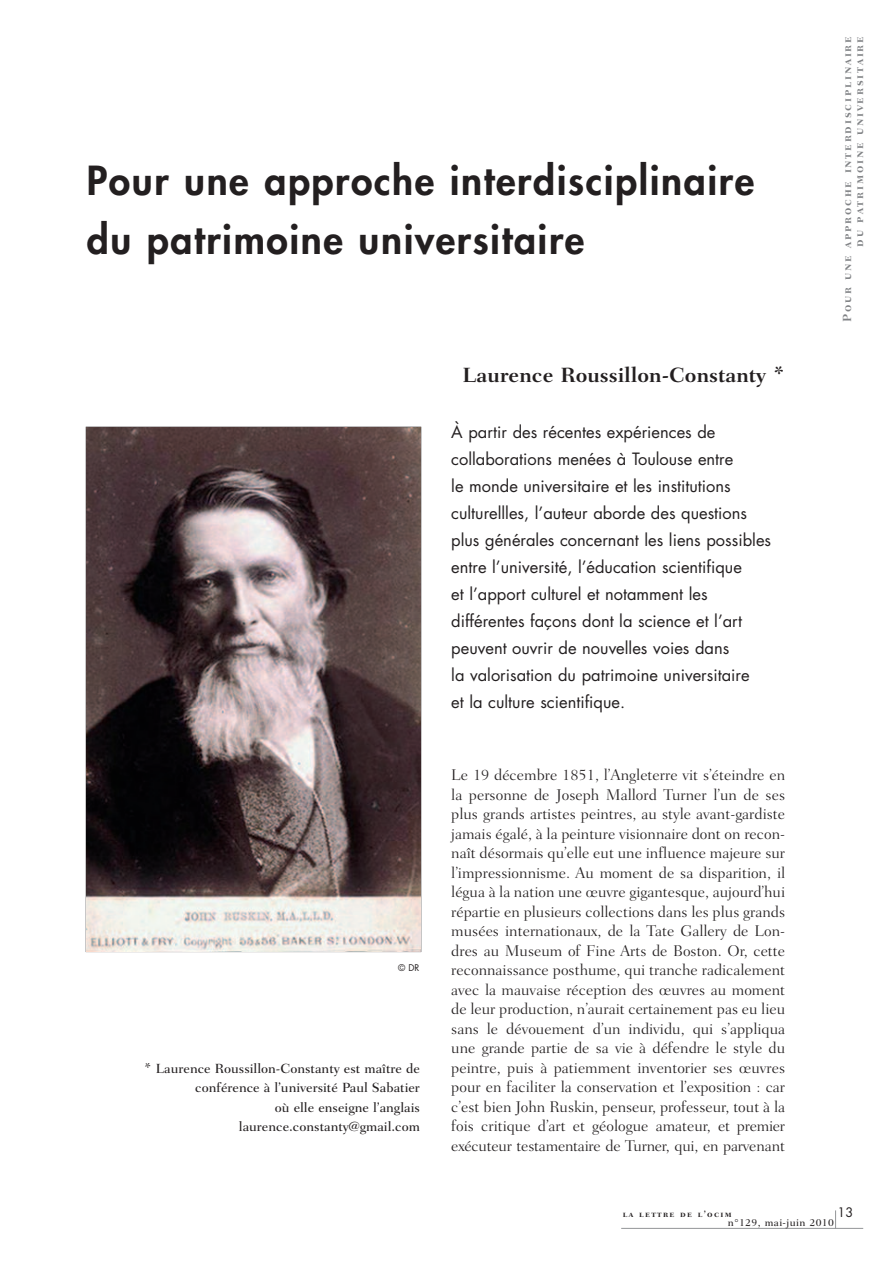
<style>
.page{position:relative;width:893px;height:1263px;background:#fff}
.page>*{position:absolute;margin:0;border:0;box-sizing:border-box;transform-origin:0 0}
.t1{font:800 39px/58.5px "Futura";letter-spacing:.04em;color:#231f20}
.t2{font:700 21px "Fairfield LH";color:#231f20}
.t3{font:16.5px/27px "Futura";color:#231f20}
.t4{font:300 15.75px/19.5px "Fairfield LH";letter-spacing:-.015em;color:#231f20;text-align:justify}
.t5{font:500 13.5px/19.5px "Fairfield LH";color:#231f20;text-align:right}
.t6{font:12.75px "Futura";color:#231f20}
.t7{font:12px/12px "Fairfield LH Bold SC";letter-spacing:.15em;color:#808285;text-align:right}
.t8{font:500 10.5px "Fairfield LH";letter-spacing:.04em;color:#231f20}
.t9{font:9px "Fairfield LH Bold SC";letter-spacing:.15em;color:#231f20}
.t10{font:9px "Futura";color:#231f20}
</style>
<div class="page">
<svg style="left:835px;top:1210px;width:1px;height:18px"></svg>
<hr style="left:621px;top:1228px;width:242px;height:1px;background:#939598">
<img style="left:86px;top:427px;width:334px;height:524px">
<h1 class="t1" style="left:87px;top:154px;width:669px">Pour une approche interdisciplinaire du patrimoine universitaire</h1>
<h2 class="t2" style="left:463px;top:367px;width:324px">Laurence Roussillon-Constanty *</h2>
<p class="t10" style="left:398px;top:964px;width:23px">© DR</p>
<p class="t5" style="left:144px;top:1059px;width:277px">* Laurence Roussillon-Constanty est maître de conférence à l’université Paul Sabatier<br>où elle enseigne l’anglais laurence.constanty@gmail.com</p>
<p class="t3" style="left:451px;top:420px;width:321px">À partir des récentes expériences de collaborations menées à Toulouse entre<br>le monde universitaire et les institutions culturellles, l’auteur aborde des questions plus générales concernant les liens possibles entre l’université, l’éducation scientifique<br>et l’apport culturel et notamment les différentes façons dont la science et l’art peuvent ouvrir de nouvelles voies dans<br>la valorisation du patrimoine universitaire<br>et la culture scientifique.</p>
<p class="t4" style="left:451px;top:766px;width:335px">Le 19 décembre 1851, l’Angleterre vit s’éteindre en la personne de Joseph Mallord Turner l’un de ses plus grands artistes peintres, au style avant-gardiste jamais égalé, à la peinture visionnaire dont on recon&shy;naît désormais qu’elle eut une influence majeure sur l’impressionnisme. Au moment de sa disparition, il légua à la nation une œuvre gigantesque, aujourd’hui répartie en plusieurs collections dans les plus grands musées internationaux, de la Tate Gallery de Lon&shy;dres au Museum of Fine Arts de Boston. Or, cette reconnaissance posthume, qui tranche radicalement avec la mauvaise réception des œuvres au moment de leur production, n’aurait certainement pas eu lieu sans le dévouement d’un individu, qui s’appliqua une grande partie de sa vie à défendre le style du peintre, puis à patiemment inventorier ses œuvres pour en faciliter la conservation et l’exposition : car c’est bien John Ruskin, penseur, professeur, tout à la fois critique d’art et géologue amateur, et premier exécuteur testamentaire de Turner, qui, en parvenant</p>
<p class="t7" style="left:842px;top:322px;width:287px;rotate:-90deg">Pour une approche interdisciplinaire du patrimoine universitaire</p>
<p class="t6" style="left:837px;top:1206px;width:17px">13</p>
<p class="t9" style="left:623px;top:1210px;width:110px">la lettre de l’ocim</p>
<p class="t8" style="left:728px;top:1218px;width:108px">n°129, mai-juin 2010</p>
</div>
